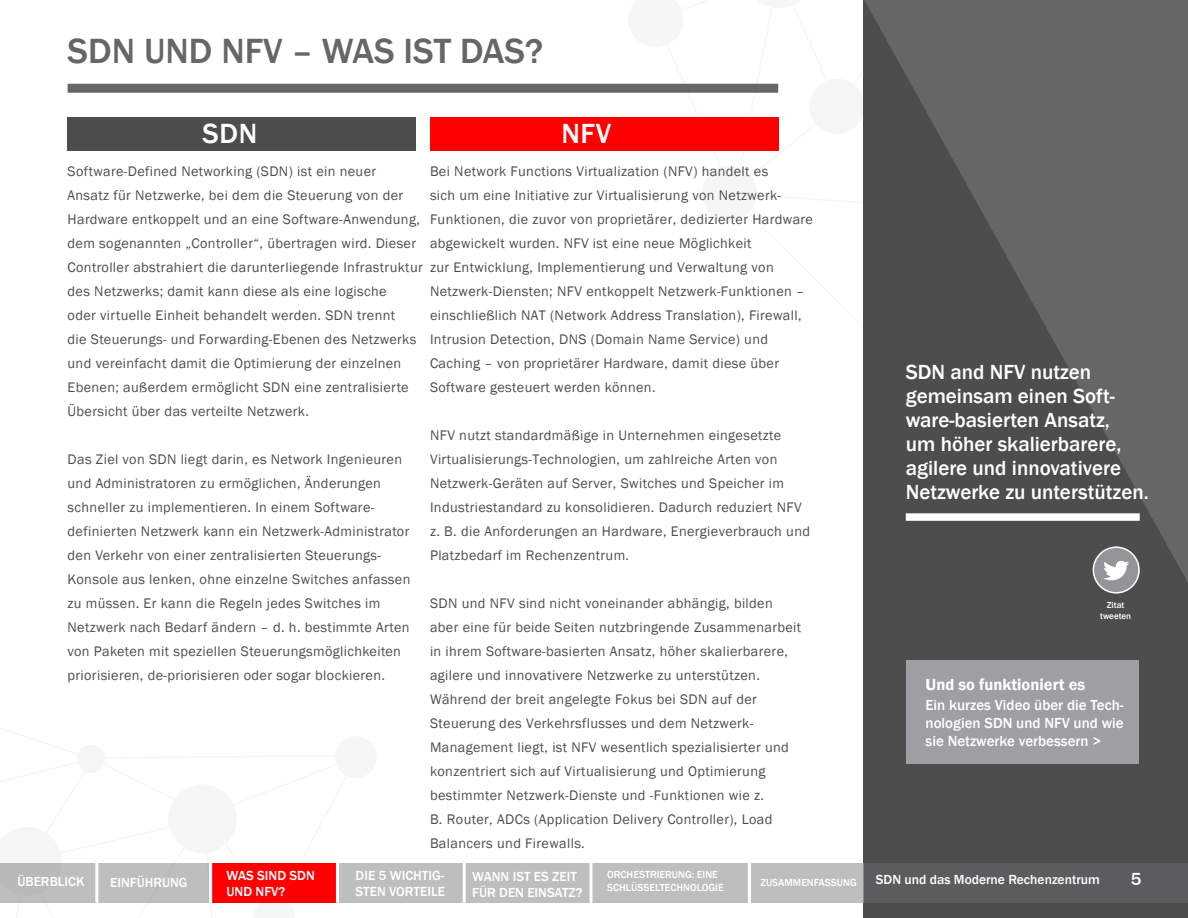
<style>
.page{position:relative;width:1188px;height:918px;background:#fff}
.page>*{position:absolute;margin:0;border:0;box-sizing:border-box;transform-origin:0 0}
.t1{font:500 36px "Franklin Gothic";color:#666}
.t2{font:500 28.5px "Franklin Gothic";letter-spacing:.025em;color:#fff}
.t3{font:500 21px/24px "Franklin Gothic";color:#fff}
.t4{font:500 18px "Franklin Gothic";color:#fff}
.t5{font:600 16.5px "Franklin Gothic";color:#fff}
.t6{font:500 15px/18px "Franklin Gothic";color:#fff;text-align:justify}
.t7{font:14.25px/24px "Franklin Gothic";letter-spacing:.025em;color:#4d4d4d}
.t8{font:500 13.5px/16.2px "Franklin Gothic";color:#fff}
.t9{font:500 10.5px/12.6px "Franklin Gothic";color:#fff}
.t10{font:500 9px/10.8px "Franklin Gothic";color:#fff;text-align:center}
</style>
<div class="page">
<div style="left:863px;top:0;width:325px;height:918px;background:#4d4d4d"></div>
<div style="left:863px;top:863px;width:325px;height:40px;background:#5b5c5d"></div>
<div style="left:68px;top:84px;width:710px;height:9px;background:#666"></div>
<div style="left:68px;top:117px;width:348px;height:33px;background:#4d4d4d"></div>
<div style="left:430px;top:117px;width:348px;height:33px;background:#f00"></div>
<svg style="left:611px;top:0;width:577px;height:764px"></svg>
<div style="left:212px;top:863px;width:125px;height:40px;background:#f00"></div>
<div style="left:907px;top:661px;width:232px;height:103px;background:#9d9fa2"></div>
<hr style="left:336px;top:863px;width:3px;height:40px;background:#fff">
<div style="left:0;top:863px;width:97px;height:40px;background:#bebebe"></div>
<div style="left:339px;top:863px;width:125px;height:40px;background:#bebebe"></div>
<div style="left:751px;top:863px;width:112px;height:40px;background:#bebebe"></div>
<div style="left:592px;top:863px;width:157px;height:40px;background:#bebebe"></div>
<div style="left:466px;top:863px;width:125px;height:40px;background:#bebebe"></div>
<div style="left:98px;top:863px;width:113px;height:40px;background:#bebebe"></div>
<h1 class="t1" style="left:68px;top:29px;width:477px">SDN UND NFV – WAS IST DAS?</h1>
<h2 class="t2" style="left:202px;top:115px;width:56px">SDN</h2>
<h2 class="t2" style="left:561px;top:116px;width:51px">NFV</h2>
<p class="t7" style="left:430px;top:160px;width:385px">Bei Network Functions Virtualization (NFV) handelt es<br>sich um eine Initiative zur Virtualisierung von Netzwerk-Funktionen, die zuvor von proprietärer, dedizierter Hardware abgewickelt wurden. NFV ist eine neue Möglichkeit<br>zur Entwicklung, Implementierung und Verwaltung von Netzwerk-Diensten; NFV entkoppelt Netzwerk-Funktionen – einschließlich NAT (Network Address Translation), Firewall, Intrusion Detection, DNS (Domain Name Service) und Caching – von proprietärer Hardware, damit diese über Software gesteuert werden können.</p>
<p class="t7" style="left:430px;top:424px;width:382px">NFV nutzt standardmäßige in Unternehmen eingesetzte Virtualisierungs-Technologien, um zahlreiche Arten von Netzwerk-Geräten auf Server, Switches und Speicher im Industriestandard zu konsolidieren. Dadurch reduziert NFV z. B. die Anforderungen an Hardware, Energieverbrauch und Platzbedarf im Rechenzentrum.</p>
<p class="t7" style="left:430px;top:592px;width:373px">SDN und NFV sind nicht voneinander abhängig, bilden aber eine für beide Seiten nutzbringende Zusammenarbeit in ihrem Software-basierten Ansatz, höher skalierbarere, agilere und innovativere Netzwerke zu unterstützen.<br>Während der breit angelegte Fokus bei SDN auf der Steuerung des Verkehrsflusses und dem Netzwerk-Management liegt, ist NFV wesentlich spezialisierter und konzentriert sich auf Virtualisierung und Optimierung bestimmter Netzwerk-Dienste und -Funktionen wie z.<br>B. Router, ADCs (Application Delivery Controller), Load Balancers und Firewalls.</p>
<p class="t10" style="left:1100px;top:600px;width:32px">Zitat tweeten</p>
<p class="t8" style="left:227px;top:868px;width:90px">WAS SIND SDN<br>UND NFV?</p>
<p class="t7" style="left:68px;top:160px;width:357px">Software-Defined Networking (SDN) ist ein neuer<br>Ansatz für Netzwerke, bei dem die Steuerung von der Hardware entkoppelt und an eine Software-Anwendung, dem sogenannten „Controller“, übertragen wird. Dieser Controller abstrahiert die darunterliegende Infrastruktur des Netzwerks; damit kann diese als eine logische<br>oder virtuelle Einheit behandelt werden. SDN trennt<br>die Steuerungs- und Forwarding-Ebenen des Netzwerks und vereinfacht damit die Optimierung der einzelnen Ebenen; außerdem ermöglicht SDN eine zentralisierte Übersicht über das verteilte Netzwerk.</p>
<p class="t7" style="left:68px;top:448px;width:344px">Das Ziel von SDN liegt darin, es Network Ingenieuren und Administratoren zu ermöglichen, Änderungen schneller zu implementieren. In einem Software&shy;definierten Netzwerk kann ein Netzwerk-Administrator den Verkehr von einer zentralisierten Steuerungs-Konsole aus lenken, ohne einzelne Switches anfassen zu müssen. Er kann die Regeln jedes Switches im Netzwerk nach Bedarf ändern – d. h. bestimmte Arten von Paketen mit speziellen Steuerungsmöglichkeiten priorisieren, de-priorisieren oder sogar blockieren.</p>
<h3 class="t3" style="left:906px;top:360px;width:245px">SDN and NFV nutzen gemeinsam einen Soft&shy;ware-basierten Ansatz,<br>um höher skalierbarere, agilere und innovativere<br>Netzwerke zu unterstützen.</h3>
<p class="t5" style="left:926px;top:675px;width:161px">Und so funktioniert es</p>
<p class="t6" style="left:926px;top:697px;width:200px">Ein kurzes Video über die Tech&shy;nologien SDN und NFV und wie sie Netzwerke verbessern &gt;</p>
<p class="t9" style="left:607px;top:869px;width:118px">ORCHESTRIERUNG: EINE<br>SCHLÜSSELTECHNOLOGIE</p>
<p class="t8" style="left:18px;top:874px;width:68px">ÜBERBLICK</p>
<p class="t8" style="left:356px;top:868px;width:91px">DIE 5 WICHTIG-<br>STEN VORTEILE</p>
<p class="t9" style="left:760px;top:877px;width:98px">ZUSAMMENFASSUNG</p>
<p class="t8" style="left:472px;top:868px;width:112px">WANN IST ES ZEIT<br>FÜR DEN EINSATZ?</p>
<p class="t8" style="left:876px;top:872px;width:226px">SDN und das Moderne Rechenzentrum</p>
<p class="t4" style="left:1131px;top:868px;width:12px">5</p>
<p class="t8" style="left:110px;top:874px;width:79px">EINFÜHRUNG</p>
</div>
